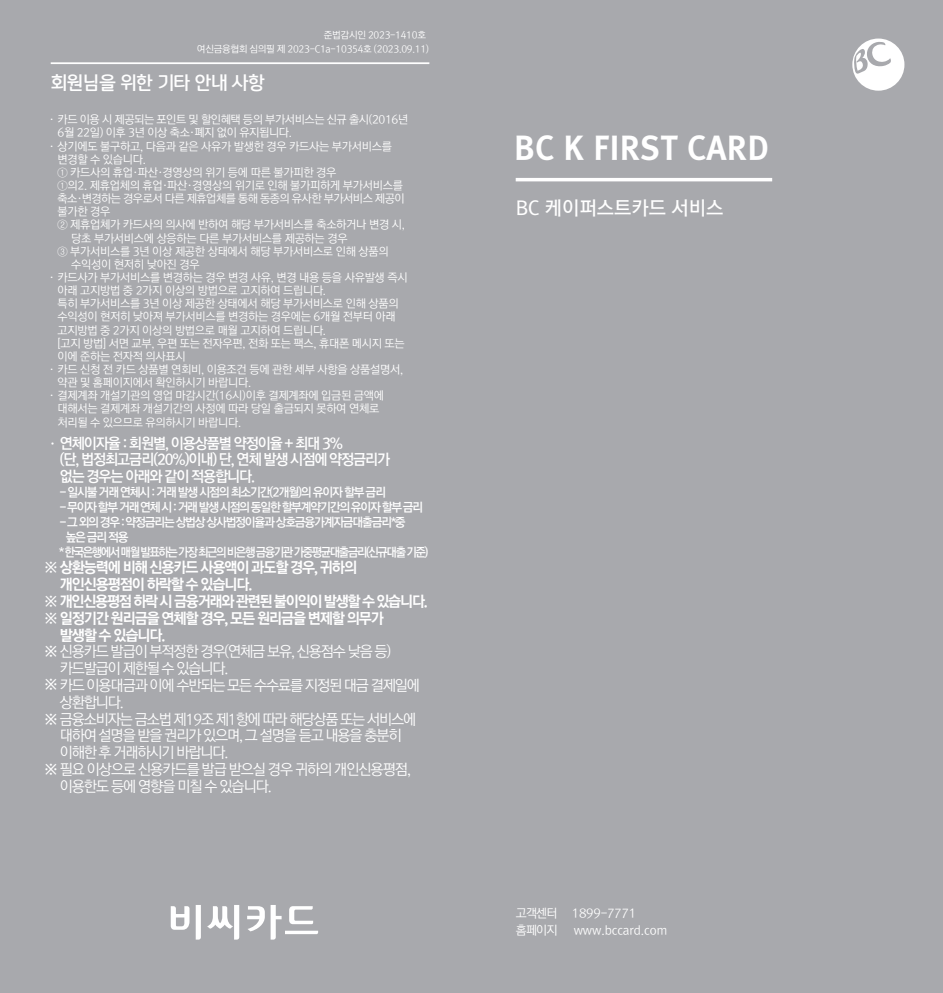
<style>
.page{position:relative;width:943px;height:993px;background:#fff}
.page>*{position:absolute;margin:0;border:0;box-sizing:border-box;transform-origin:0 0}
.t1{font:31.5px "Rix Go PH";letter-spacing:.02em;color:#fff}
.t2{font:19.25px "Rix Go PSB";color:#fff}
.t3{font:17.5px "NOVAOTF Bold";color:#fff}
.t4{font:14.88px "Rix Go PR";letter-spacing:-.075em;color:#fff}
.t5{font:14.88px "Rix Go PEB";letter-spacing:-.075em;color:#fff}
.t6{font:14.88px/16.6px "Rix Go PB";letter-spacing:-.075em;color:#fff}
.t7{font:12.25px "Rix Go PB";letter-spacing:-.1em;color:#fff}
.t8{font:12.25px "Rix Go PB";letter-spacing:-.12em;color:#fff}
.t9{font:12.25px/17.5px "Rix Go PR";letter-spacing:-.04em;color:#fff}
.t10{font:12.25px "Rix Go PR";letter-spacing:-.02em;color:#fff}
.t11{font:11.38px "Rix Go PR";letter-spacing:-.025em;color:#fff}
.t12{font:11.38px "Rix Go PR";letter-spacing:-.045em;color:#fff}
.t13{font:9.62px/14px "Rix Go PR";letter-spacing:-.03em;color:#fff}
.s1{font-family:"Rix Go PB"}
</style>
<div class="page">
<div style="left:0;top:0;width:943px;height:992px;background:#a8a9ad"></div>
<svg style="left:852px;top:39px;width:52px;height:52px"></svg>
<hr style="left:515px;top:178px;width:257px;height:3px;background:#fff">
<svg style="left:171px;top:905px;width:30px;height:34px"></svg>
<svg style="left:207px;top:905px;width:32px;height:34px"></svg>
<svg style="left:247px;top:905px;width:71px;height:34px"></svg>
<hr style="left:51px;top:62px;width:378px;height:2px;background:#fff">
<p class="t13" style="left:197px;top:29px;width:234px;text-indent:127px">준법감시인 2023-1410호 여신금융협회 심의필 제 2023-C1a-10354호 (2023.09.11)</p>
<h3 class="t3" style="left:51px;top:72px;width:216px">회원님을 위한 기타 안내 사항</h3>
<p class="t11" style="left:49px;top:114px;width:360px">· 카드 이용 시 제공되는 포인트 및 할인혜택 등의 부가서비스는 신규 출시(2016년</p>
<p class="t11" style="left:58px;top:127px;width:236px">6월 22일) 이후 3년 이상 축소·폐지 없이 유지됩니다.</p>
<p class="t11" style="left:49px;top:140px;width:344px">· 상기에도 불구하고, 다음과 같은 사유가 발생한 경우 카드사는 부가서비스를</p>
<p class="t11" style="left:58px;top:153px;width:90px">변경할 수 있습니다.</p>
<p class="t11" style="left:58px;top:166px;width:280px">① 카드사의 휴업·파산·경영상의 위기 등에 따른 불가피한 경우</p>
<p class="t11" style="left:58px;top:179px;width:347px">①의2. 제휴업체의 휴업·파산·경영상의 위기로 인해 불가피하게 부가서비스를</p>
<p class="t12" style="left:58px;top:193px;width:349px">축소·변경하는 경우로서 다른 제휴업체를 통해 동종의 유사한 부가서비스 제공이</p>
<p class="t11" style="left:58px;top:206px;width:54px">불가한 경우</p>
<p class="t11" style="left:58px;top:219px;width:349px">② 제휴업체가 카드사의 의사에 반하여 해당 부가서비스를 축소하거나 변경 시,</p>
<p class="t11" style="left:71px;top:232px;width:278px">당초 부가서비스에 상응하는 다른 부가서비스를 제공하는 경우</p>
<p class="t11" style="left:58px;top:245px;width:332px">③ 부가서비스를 3년 이상 제공한 상태에서 해당 부가서비스로 인해 상품의</p>
<p class="t11" style="left:71px;top:258px;width:130px">수익성이 현저히 낮아진 경우</p>
<p class="t11" style="left:49px;top:271px;width:360px">· 카드사가 부가서비스를 변경하는 경우 변경 사유, 변경 내용 등을 사유발생 즉시</p>
<p class="t11" style="left:58px;top:284px;width:270px">아래 고지방법 중 2가지 이상의 방법으로 고지하여 드립니다.</p>
<p class="t11" style="left:58px;top:298px;width:342px">특히 부가서비스를 3년 이상 제공한 상태에서 해당 부가서비스로 인해 상품의</p>
<p class="t11" style="left:58px;top:311px;width:340px">수익성이 현저히 낮아져 부가서비스를 변경하는 경우에는 6개월 전부터 아래</p>
<p class="t11" style="left:58px;top:324px;width:270px">고지방법 중 2가지 이상의 방법으로 매월 고지하여 드립니다.</p>
<p class="t11" style="left:58px;top:337px;width:349px">[고지 방법] 서면 교부, 우편 또는 전자우편, 전화 또는 팩스, 휴대폰 메시지 또는</p>
<p class="t11" style="left:58px;top:350px;width:130px">이에 준하는 전자적 의사표시</p>
<p class="t11" style="left:49px;top:363px;width:355px">· 카드 신청 전 카드 상품별 연회비, 이용조건 등에 관한 세부 사항을 상품설명서,</p>
<p class="t11" style="left:58px;top:376px;width:195px">약관 및 홈페이지에서 확인하시기 바랍니다.</p>
<p class="t11" style="left:49px;top:390px;width:336px">· 결제계좌 개설기관의 영업 마감시간(16시)이후 결제계좌에 입금된 금액에</p>
<p class="t11" style="left:58px;top:403px;width:323px">대해서는 결제계좌 개설기간의 사정에 따라 당일 출금되지 못하여 연체로</p>
<p class="t11" style="left:58px;top:416px;width:185px">처리될 수 있으므로 유의하시기 바랍니다.</p>
<h3 class="t6" style="left:60px;top:435px;width:332px;text-indent:-14px">ㆍ연체이자율 : 회원별, 이용상품별 약정이율 + 최대 3%<br>(단, 법정최고금리(20%)이내) 단, 연체 발생 시점에 약정금리가 없는 경우는 아래와 같이 적용합니다.</h3>
<p class="t7" style="left:60px;top:485px;width:328px">- 일시불 거래 연체시 : 거래 발생 시점의 최소기간(2개월)의 유이자 할부 금리</p>
<p class="t7" style="left:60px;top:500px;width:365px">- 무이자 할부 거래 연체 시 : 거래 발생 시점의 동일한 할부계약기간의 유이자 할부 금리</p>
<p class="t7" style="left:60px;top:515px;width:347px">- 그 외의 경우 : 약정금리는 상법상 상사법정이율과 상호금융가계자금대출금리*중</p>
<p class="t7" style="left:66px;top:530px;width:64px">높은 금리 적용</p>
<p class="t8" style="left:59px;top:545px;width:370px">*한국은행에서 매월 발표하는 가장 최근의 비은행 금융기관 가중평균대출금리(신규대출 기준)</p>
<h3 class="t5" style="left:44px;top:560px;width:314px"><span class="s1">※</span> 상환능력에 비해 신용카드 사용액이 과도할 경우, 귀하의</h3>
<h3 class="t5" style="left:60px;top:576px;width:194px">개인신용평점이 하락할 수 있습니다.</h3>
<h3 class="t5" style="left:44px;top:593px;width:385px"><span class="s1">※</span> 개인신용평점 하락 시 금융거래와 관련된 불이익이 발생할 수 있습니다.</h3>
<h3 class="t5" style="left:44px;top:610px;width:341px"><span class="s1">※</span> 일정기간 원리금을 연체할 경우, 모든 원리금을 변제할 의무가</h3>
<h3 class="t5" style="left:60px;top:627px;width:107px">발생할 수 있습니다.</h3>
<h3 class="t4" style="left:44px;top:644px;width:348px"><span class="s1">※</span> 신용카드 발급이 부적정한 경우(연체금 보유, 신용점수 낮음 등)</h3>
<h3 class="t4" style="left:60px;top:660px;width:170px">카드발급이 제한될 수 있습니다.</h3>
<h3 class="t4" style="left:44px;top:677px;width:377px"><span class="s1">※</span> 카드 이용대금과 이에 수반되는 모든 수수료를 지정된 대금 결제일에</h3>
<h3 class="t4" style="left:60px;top:694px;width:66px">상환합니다.</h3>
<h3 class="t4" style="left:44px;top:711px;width:373px"><span class="s1">※</span> 금융소비자는 금소법 제19조 제1항에 따라 해당상품 또는 서비스에</h3>
<h3 class="t4" style="left:60px;top:727px;width:343px">대하여 설명을 받을 권리가 있으며, 그 설명을 듣고 내용을 충분히</h3>
<h3 class="t4" style="left:60px;top:744px;width:170px">이해한 후 거래하시기 바랍니다.</h3>
<h3 class="t4" style="left:44px;top:761px;width:368px"><span class="s1">※</span> 필요 이상으로 신용카드를 발급 받으실 경우 귀하의 개인신용평점,</h3>
<h3 class="t4" style="left:60px;top:778px;width:214px">이용한도 등에 영향을 미칠 수 있습니다.</h3>
<h1 class="t1" style="left:514px;top:131px;width:256px">BC K FIRST CARD</h1>
<h2 class="t2" style="left:515px;top:197px;width:209px">BC 케이퍼스트카드 서비스</h2>
<p class="t9" style="left:515px;top:904px;width:122px">고객센터 1899-7771 홈페이지</p>
<p class="t10" style="left:573px;top:923px;width:95px">www.bccard.com</p>
</div>
